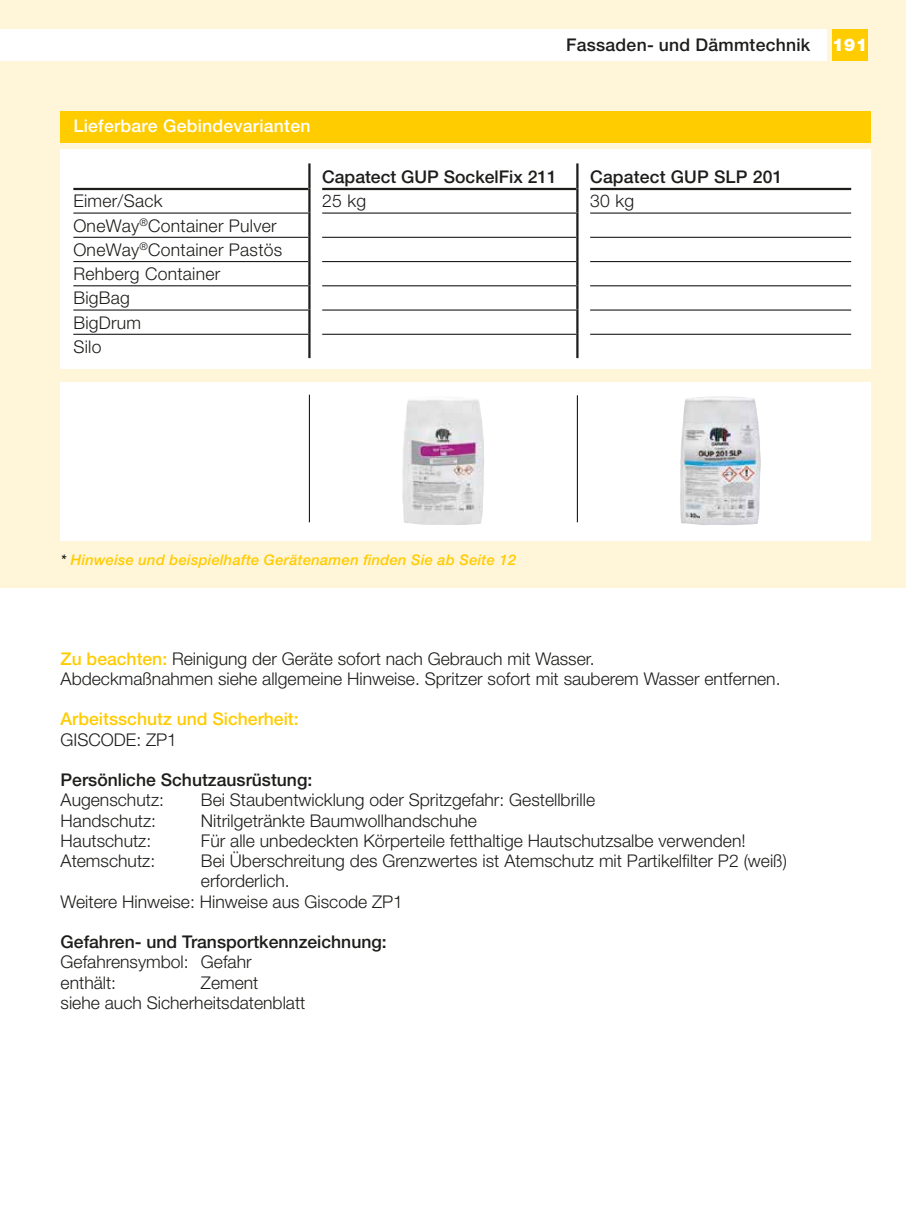
<style>
.page{position:relative;width:906px;height:1225px;background:#fff5d8}
.page>*{position:absolute;margin:0;border:0;box-sizing:border-box;transform-origin:0 0}
.t1{font:300 17.55px/24.3px "Helvetica Neue LT";color:#1d1d1b}
.t2{font:500 17.55px "Helvetica Neue LT";color:#1d1d1b}
.t3{font:500 17.55px "Helvetica Neue LT";color:#fc0}
.t4{font:500 17.55px "Helvetica Neue LT";letter-spacing:.015em;color:#fff}
.t5{font:900 17.55px "Helvetica Neue LT";color:#fff}
.t6{font:italic 500 14.62px "Helvetica Neue LT";letter-spacing:.02em;color:#fc0}
.s1{color:#1d1d1b}
.s2{font-weight:500;color:#fc0}
</style>
<div class="page">
<div style="left:0;top:588px;width:906px;height:637px;background:#fff"></div>
<div style="left:0;top:29px;width:826px;height:32px;background:#fff"></div>
<div style="left:832px;top:29px;width:35px;height:32px;background:#fc0"></div>
<div style="left:61px;top:149px;width:810px;height:220px;background:#fff"></div>
<div style="left:61px;top:382px;width:810px;height:159px;background:#fff"></div>
<div style="left:61px;top:112px;width:810px;height:31px;background:#fc0"></div>
<hr style="left:309px;top:395px;width:1px;height:127px;background:#1d1d1b">
<hr style="left:577px;top:395px;width:1px;height:127px;background:#1d1d1b">
<img style="left:402px;top:399px;width:82px;height:126px">
<img style="left:680px;top:396px;width:81px;height:129px">
<svg style="left:851px;top:188px;width:1px;height:147px"></svg>
<hr style="left:308px;top:188px;width:2px;height:25px;background:#1d1d1b">
<hr style="left:308px;top:213px;width:2px;height:24px;background:#1d1d1b">
<hr style="left:308px;top:237px;width:2px;height:24px;background:#1d1d1b">
<hr style="left:308px;top:261px;width:2px;height:24px;background:#1d1d1b">
<hr style="left:308px;top:285px;width:2px;height:25px;background:#1d1d1b">
<hr style="left:308px;top:310px;width:2px;height:24px;background:#1d1d1b">
<hr style="left:308px;top:334px;width:2px;height:24px;background:#1d1d1b">
<hr style="left:308px;top:163px;width:2px;height:25px;background:#1d1d1b">
<hr style="left:576px;top:163px;width:2px;height:25px;background:#1d1d1b">
<hr style="left:576px;top:188px;width:2px;height:25px;background:#1d1d1b">
<hr style="left:576px;top:213px;width:2px;height:24px;background:#1d1d1b">
<hr style="left:576px;top:237px;width:2px;height:24px;background:#1d1d1b">
<hr style="left:576px;top:261px;width:2px;height:24px;background:#1d1d1b">
<hr style="left:576px;top:285px;width:2px;height:25px;background:#1d1d1b">
<hr style="left:576px;top:310px;width:2px;height:24px;background:#1d1d1b">
<hr style="left:576px;top:334px;width:2px;height:24px;background:#1d1d1b">
<hr style="left:73px;top:188px;width:235px;height:2px;background:#1d1d1b">
<hr style="left:322px;top:188px;width:254px;height:2px;background:#1d1d1b">
<hr style="left:590px;top:188px;width:261px;height:2px;background:#1d1d1b">
<hr style="left:73px;top:212px;width:235px;height:2px;background:#1d1d1b">
<hr style="left:322px;top:212px;width:254px;height:2px;background:#1d1d1b">
<hr style="left:590px;top:212px;width:261px;height:2px;background:#1d1d1b">
<hr style="left:73px;top:237px;width:235px;height:1px;background:#1d1d1b">
<hr style="left:322px;top:237px;width:254px;height:1px;background:#1d1d1b">
<hr style="left:590px;top:237px;width:261px;height:1px;background:#1d1d1b">
<hr style="left:73px;top:261px;width:235px;height:1px;background:#1d1d1b">
<hr style="left:322px;top:261px;width:254px;height:1px;background:#1d1d1b">
<hr style="left:590px;top:261px;width:261px;height:1px;background:#1d1d1b">
<hr style="left:73px;top:285px;width:235px;height:1px;background:#1d1d1b">
<hr style="left:322px;top:285px;width:254px;height:1px;background:#1d1d1b">
<hr style="left:590px;top:285px;width:261px;height:1px;background:#1d1d1b">
<hr style="left:73px;top:309px;width:235px;height:2px;background:#1d1d1b">
<hr style="left:322px;top:309px;width:254px;height:2px;background:#1d1d1b">
<hr style="left:590px;top:309px;width:261px;height:2px;background:#1d1d1b">
<hr style="left:73px;top:334px;width:235px;height:1px;background:#1d1d1b">
<hr style="left:322px;top:334px;width:254px;height:1px;background:#1d1d1b">
<hr style="left:590px;top:334px;width:261px;height:1px;background:#1d1d1b">
<p class="t2" style="left:566px;top:34px;width:246px">Fassaden- und Dämmtechnik</p>
<p class="t5" style="left:832px;top:35px;width:37px">191</p>
<p class="t4" style="left:73px;top:116px;width:239px">Lieferbare Gebindevarianten</p>
<p class="t2" style="left:322px;top:166px;width:236px">Capatect GUP SockelFix 211</p>
<p class="t2" style="left:590px;top:166px;width:194px">Capatect GUP SLP 201</p>
<p class="t1" style="left:73px;top:189px;width:91px">Eimer/Sack</p>
<p class="t1" style="left:322px;top:189px;width:45px">25 kg</p>
<p class="t1" style="left:590px;top:189px;width:45px">30 kg</p>
<p class="t1" style="left:73px;top:213px;width:210px">OneWay<sup>®</sup>Container Pulver<br>OneWay<sup>®</sup>Container Pastös<br>Rehberg Container<br>BigBag<br>BigDrum<br>Silo</p>
<p class="t6" style="left:61px;top:551px;width:457px"><span class="s1">*</span> Hinweise und beispielhafte Gerätenamen finden Sie ab Seite 12</p>
<p class="t1" style="left:61px;top:648px;width:721px;line-height:20.2px"><span class="s2">Zu beachten:</span> Reinigung der Geräte sofort nach Gebrauch mit Wasser.<br>Abdeckmaßnahmen siehe allgemeine Hinweise. Spritzer sofort mit sauberem Wasser entfernen.</p>
<p class="t3" style="left:61px;top:708px;width:239px">Arbeitsschutz und Sicherheit:</p>
<p class="t1" style="left:61px;top:727px;width:118px">GISCODE: ZP1</p>
<p class="t2" style="left:61px;top:769px;width:253px">Persönliche Schutzausrüstung:</p>
<p class="t1" style="left:61px;top:787px;width:105px">Augenschutz:</p>
<p class="t1" style="left:201px;top:787px;width:395px">Bei Staubentwicklung oder Spritzgefahr: Gestellbrille</p>
<p class="t1" style="left:61px;top:808px;width:97px">Handschutz:</p>
<p class="t1" style="left:201px;top:808px;width:277px">Nitrilgetränkte Baumwollhandschuhe</p>
<p class="t1" style="left:61px;top:828px;width:92px">Hautschutz:</p>
<p class="t1" style="left:201px;top:828px;width:546px">Für alle unbedeckten Körperteile fetthaltige Hautschutzsalbe verwenden!</p>
<p class="t1" style="left:61px;top:848px;width:96px">Atemschutz:</p>
<p class="t1" style="left:201px;top:848px;width:587px">Bei Überschreitung des Grenzwertes ist Atemschutz mit Partikelfilter P2 (weiß)</p>
<p class="t1" style="left:201px;top:868px;width:90px">erforderlich.</p>
<p class="t1" style="left:61px;top:889px;width:344px">Weitere Hinweise: Hinweise aus Giscode ZP1</p>
<p class="t2" style="left:61px;top:931px;width:328px">Gefahren- und Transportkennzeichnung:</p>
<p class="t1" style="left:61px;top:951px;width:193px;line-height:20.2px">Gefahrensymbol: Gefahr enthält:</p>
<p class="t1" style="left:61px;top:972px;width:246px;line-height:20.2px;text-indent:140px">Zement<br>siehe auch Sicherheitsdatenblatt</p>
</div>
